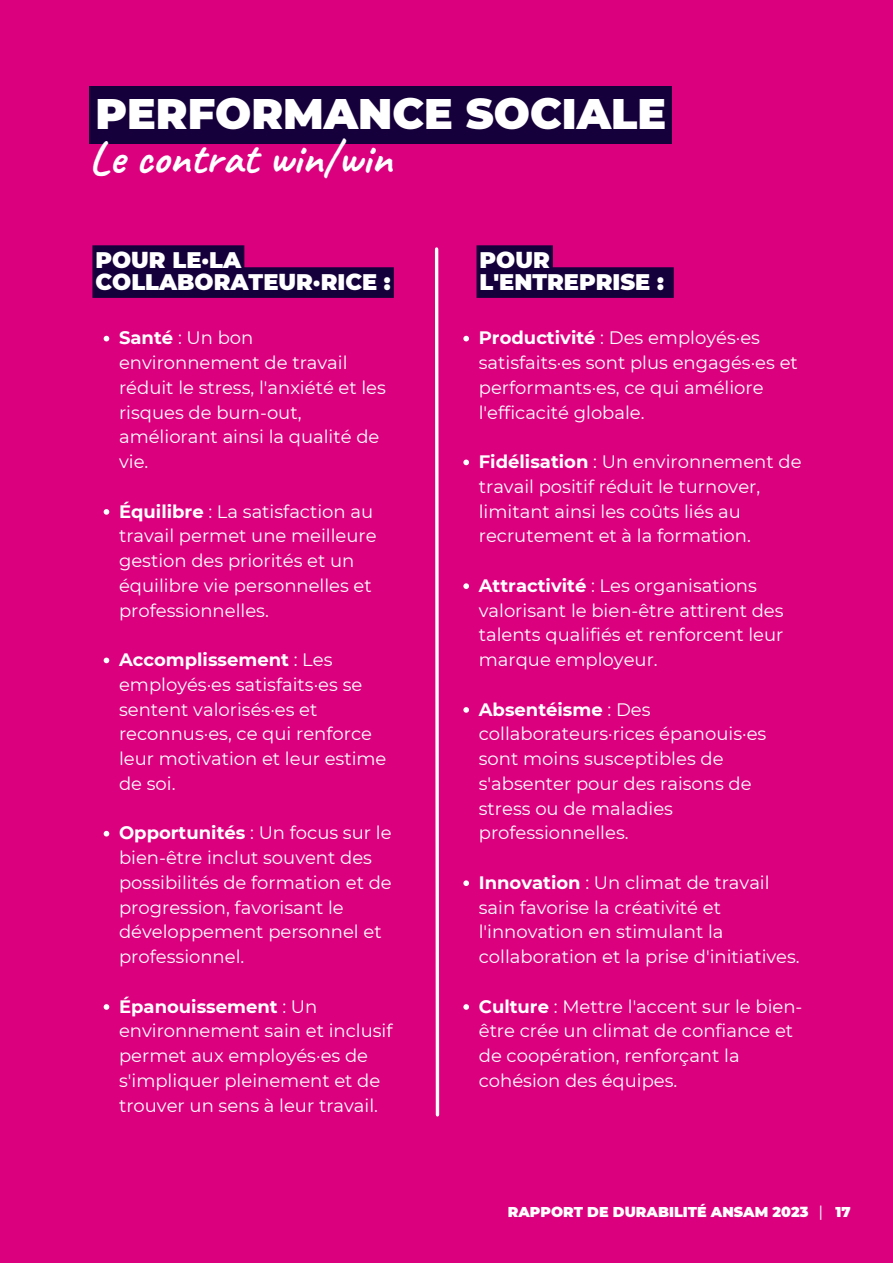
<style>
.page{position:relative;width:893px;height:1263px;background:#db007e}
.page>*{position:absolute;margin:0;border:0;box-sizing:border-box;transform-origin:0 0}
.t1{font:700 46.05px "Caveat";color:#fff}
.t2{font:900 42.67px "Montserrat";color:#fff}
.t3{font:900 22.5px/21.9px "Montserrat";color:#fff}
.t4{font:18px/24.8px "Montserrat";color:#fff}
.t5{font:900 14.25px "Montserrat";color:#fff}
.s1{font-weight:700}
.s2{font-family:"Free Sans";font-weight:400}
</style>
<div class="page">
<div style="left:90px;top:86px;width:582px;height:57px;background:#16003b"></div>
<svg style="left:434px;top:247px;width:6px;height:870px"></svg>
<svg style="left:92px;top:245px;width:302px;height:53px"></svg>
<svg style="left:476px;top:245px;width:198px;height:53px"></svg>
<svg style="left:104px;top:336px;width:5px;height:5px"></svg>
<svg style="left:104px;top:509px;width:5px;height:6px"></svg>
<svg style="left:104px;top:658px;width:5px;height:5px"></svg>
<svg style="left:104px;top:831px;width:5px;height:5px"></svg>
<svg style="left:104px;top:1004px;width:5px;height:6px"></svg>
<svg style="left:463px;top:336px;width:6px;height:5px"></svg>
<svg style="left:463px;top:460px;width:6px;height:5px"></svg>
<svg style="left:463px;top:583px;width:6px;height:6px"></svg>
<svg style="left:463px;top:707px;width:6px;height:6px"></svg>
<svg style="left:463px;top:880px;width:6px;height:6px"></svg>
<svg style="left:463px;top:1004px;width:6px;height:6px"></svg>
<h1 class="t2" style="left:95px;top:88px;width:572px">PERFORMANCE SOCIALE</h1>
<h2 class="t1" style="left:89px;top:129px;width:304px">Le contrat win/win</h2>
<h3 class="t3" style="left:95px;top:249px;width:297px">POUR LE·LA<br>COLLABORATEUR·RICE :</h3>
<p class="t3" style="left:479px;top:249px;width:186px">POUR<br>L'ENTREPRISE :</p>
<p class="t4" style="left:119px;top:325px;width:268px"><span class="s1">Santé</span> : Un bon environnement de travail réduit le stress, l'anxiété et les risques de burn-out, améliorant ainsi la qualité de vie.</p>
<p class="t4" style="left:119px;top:499px;width:259px"><span class="s1">Équilibre</span> : La satisfaction au travail permet une meilleure gestion des priorités et un équilibre vie personnelles et professionnelles.</p>
<p class="t4" style="left:119px;top:647px;width:269px"><span class="s1">Accomplissement</span> : Les employés·es satisfaits·es se sentent valorisés·es et reconnus·es, ce qui renforce leur motivation et leur estime de soi.</p>
<p class="t4" style="left:119px;top:820px;width:274px"><span class="s1">Opportunités</span> : Un focus sur le bien-être inclut souvent des possibilités de formation et de progression, favorisant le développement personnel et professionnel.</p>
<p class="t4" style="left:119px;top:994px;width:275px"><span class="s1">Épanouissement</span> : Un environnement sain et inclusif permet aux employés·es de s'impliquer pleinement et de trouver un sens à leur travail.</p>
<h3 class="t4" style="left:479px;top:325px;width:320px"><span class="s1">Productivité</span> : Des employés·es satisfaits·es sont plus engagés·es et performants·es, ce qui améliore l'efficacité globale.</h3>
<p class="t4" style="left:479px;top:449px;width:324px"><span class="s1">Fidélisation</span> : Un environnement de travail positif réduit le turnover, limitant ainsi les coûts liés au recrutement et à la formation.</p>
<p class="t4" style="left:479px;top:573px;width:306px"><span class="s1">Attractivité</span> : Les organisations valorisant le bien-être attirent des talents qualifiés et renforcent leur marque employeur.</p>
<p class="t4" style="left:479px;top:697px;width:289px"><span class="s1">Absentéisme</span> : Des collaborateurs·rices épanouis·es sont moins susceptibles de s'absenter pour des raisons de stress ou de maladies professionnelles.</p>
<p class="t4" style="left:479px;top:870px;width:322px"><span class="s1">Innovation</span> : Un climat de travail sain favorise la créativité et l'innovation en stimulant la collaboration et la prise d'initiatives.</p>
<p class="t4" style="left:479px;top:994px;width:325px"><span class="s1">Culture</span> : Mettre l'accent sur le bien&shy;être crée un climat de confiance et de coopération, renforçant la cohésion des équipes.</p>
<p class="t5" style="left:508px;top:1203px;width:344px">RAPPORT DE DURABILITÉ ANSAM 2023 <span class="s2">⎥</span> 17</p>
</div>
